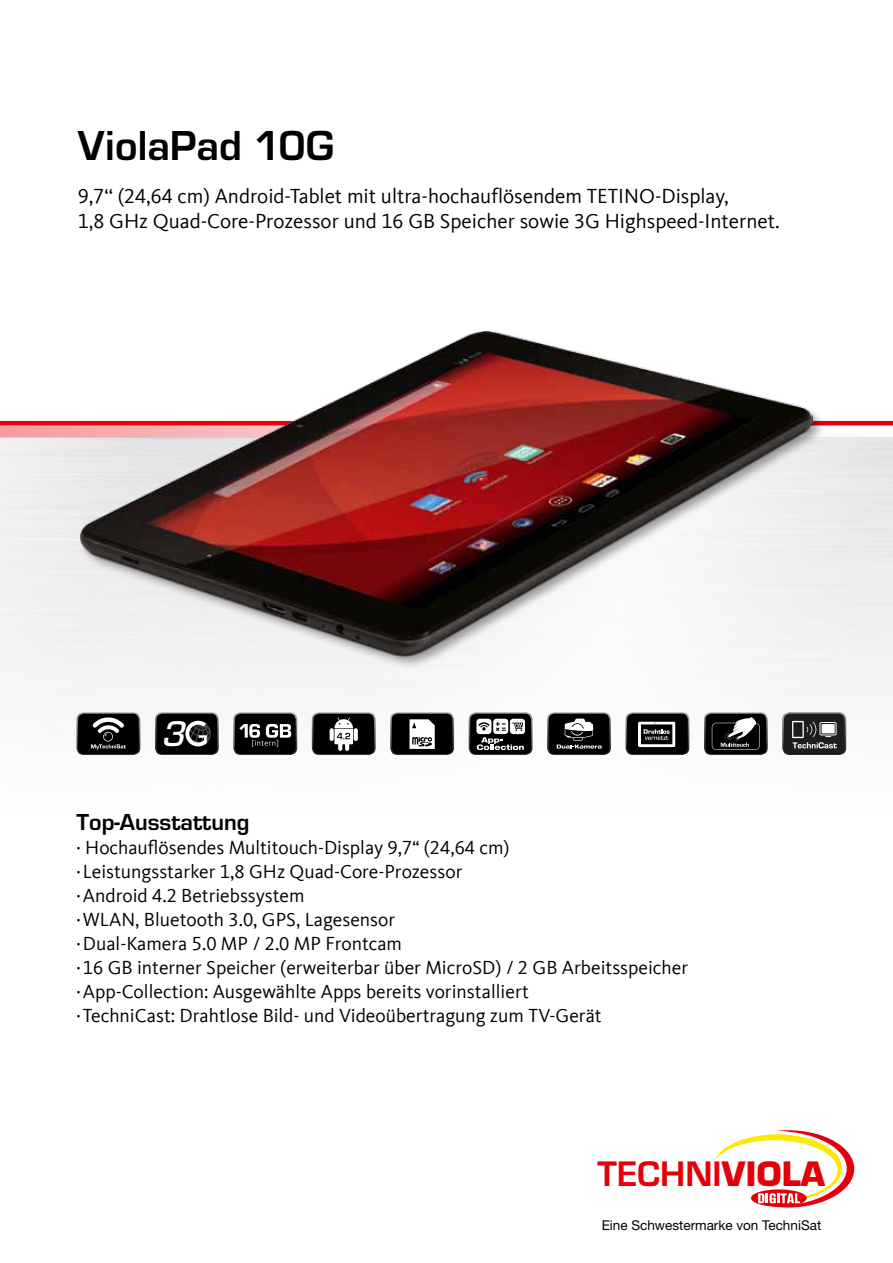
<style>
.page{position:relative;width:893px;height:1263px;background:#fff}
.page>*{position:absolute;margin:0;border:0;box-sizing:border-box;transform-origin:0 0}
.t1{font:700 43.5px "Eurostile OT";color:#000}
.t2{font:italic 500 37.05px "Eurostile OT";color:#fff}
.t3{font:700 36.75px "Eurostile OT";color:#e3000b}
.t4{font:700 24px "Eurostile OT";color:#000}
.t5{font:21px/25.5px "Kievit OFC";color:#000}
.t6{font:19.5px/24px "Kievit OFC";color:#000}
.t7{font:13.5px "Helvetica Neue";color:#000}
.s1{font-weight:900}
</style>
<div class="page">
<hr style="left:0;top:421px;width:893px;height:4px;background:#e3000b">
<svg style="left:714px;top:1130px;width:140px;height:77px"></svg>
<svg style="left:0;top:425px;width:893px;height:12px"></svg>
<svg style="left:77px;top:712px;width:63px;height:43px;background:#2c2c2c"></svg>
<svg style="left:233px;top:712px;width:64px;height:43px;background:#373737"></svg>
<svg style="left:390px;top:712px;width:64px;height:43px"></svg>
<svg style="left:155px;top:712px;width:64px;height:43px;background:#292929"></svg>
<svg style="left:312px;top:712px;width:64px;height:43px"></svg>
<svg style="left:547px;top:712px;width:64px;height:43px;background:#343434"></svg>
<svg style="left:704px;top:712px;width:64px;height:43px;background:#373737"></svg>
<svg style="left:469px;top:712px;width:63px;height:43px"></svg>
<svg style="left:626px;top:712px;width:63px;height:43px;background:#353535"></svg>
<svg style="left:782px;top:712px;width:64px;height:43px;background:#484847"></svg>
<div style="left:79px;top:329px;width:747px;height:341px;background:#f4f4f4"></div>
<img style="left:80px;top:331px;width:732px;height:328px">
<h1 class="t1" style="left:78px;top:122px;width:258px">ViolaPad 10G</h1>
<p class="t5" style="left:78px;top:183px;width:704px">9,7‘‘ (24,64 cm) Android-Tablet mit ultra-hochauflösendem TETINO-Display,<br>1,8 GHz Quad-Core-Prozessor und 16 GB Speicher sowie 3G Highspeed-Internet.</p>
<h2 class="t2" style="left:163px;top:713px;width:25px">3</h2>
<p class="t4" style="left:77px;top:808px;width:174px">Top-Ausstattung</p>
<p class="t6" style="left:77px;top:835px;width:613px">· Hochauflösendes Multitouch-Display 9,7“ (24,64 cm)<br>·Leistungsstarker 1,8 GHz Quad-Core-Prozessor<br>·Android 4.2 Betriebssystem<br>·WLAN, Bluetooth 3.0, GPS, Lagesensor<br>·Dual-Kamera 5.0 MP / 2.0 MP Frontcam<br>·16 GB interner Speicher (erweiterbar über MicroSD) / 2 GB Arbeitsspeicher ·App-Collection: Ausgewählte Apps bereits vorinstalliert<br>·TechniCast: Drahtlose Bild- und Videoübertragung zum TV-Gerät</p>
<h3 class="t3" style="left:597px;top:1154px;width:229px">TECHNI<span class="s1">VIOLA</span></h3>
<p class="t7" style="left:602px;top:1217px;width:221px">Eine Schwestermarke von TechniSat</p>
</div>
